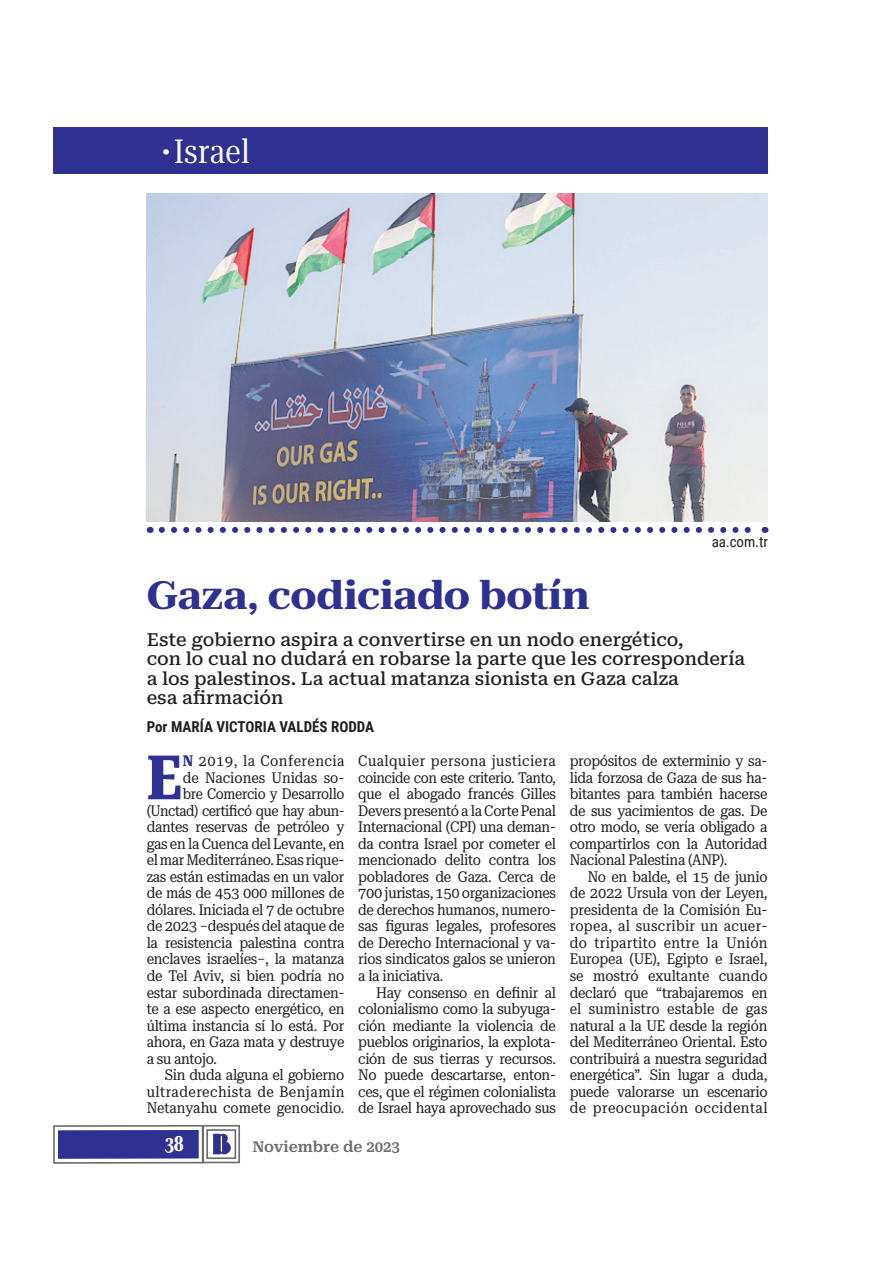
<style>
.page{position:relative;width:893px;height:1276px;background:#fff}
.page>*{position:absolute;margin:0;border:0;box-sizing:border-box;transform-origin:0 0}
.t1{font:700 61.5px "Roboto Serif 28 pt Condensed";color:#2e3092}
.t2{font:700 39px "Roboto Serif 120 pt Semi Expanded";color:#2e3092}
.t3{font:33px "Roboto Serif 120 pt Condensed";letter-spacing:.005em;color:#fff}
.t4{font:700 ultra-condensed 21px "Roboto Serif 120 pt";color:#fff}
.t5{font:500 18px/19.5px "Roboto Serif";color:#231f20}
.t6{font:15px/16.5px "Roboto Serif 28 pt Condensed";letter-spacing:-.02em;color:#231f20;text-align:justify}
.t7{font:15px "Roboto Serif 28 pt Condensed";letter-spacing:.03em;color:#231f20}
.t8{font:15px "Roboto Serif 28 pt Condensed";color:#231f20}
.t9{font:700 15px "Roboto Condensed";color:#231f20}
.t10{font:600 15px "Roboto Serif";color:#6c6d70}
.t11{font:15px "Roboto Condensed";letter-spacing:-.005em;color:#231f20}
.s1{font-weight:700}
.s2{font-weight:700;color:#2e3092}
</style>
<div class="page">
<div style="left:53px;top:128px;width:714px;height:46px;background:#2e3092"></div>
<svg style="left:53px;top:1124px;width:187px;height:40px"></svg>
<div style="left:58px;top:1130px;width:141px;height:28px;background:#2e3092"></div>
<img style="left:147px;top:193px;width:620px;height:328px">
<svg style="left:162px;top:527px;width:589px;height:6px"></svg>
<h3 class="t3" style="left:158px;top:133px;width:93px"><span class="s1">∙</span>Israel</h3>
<p class="t11" style="left:712px;top:533px;width:58px">aa.com.tr</p>
<h2 class="t2" style="left:147px;top:573px;width:444px">Gaza, codiciado botín</h2>
<p class="t5" style="left:147px;top:629px;width:600px">Este gobierno aspira a convertirse en un nodo energético,<br>con lo cual no dudará en robarse la parte que les correspondería a los palestinos. La actual matanza sionista en Gaza calza<br>esa afirmación</p>
<p class="t9" style="left:147px;top:718px;width:229px">Por MARÍA VICTORIA VALDÉS RODDA</p>
<h1 class="t1" style="left:147px;top:742px;width:37px">E</h1>
<p class="t7" style="left:183px;top:752px;width:163px"><span class="s2">N</span> 2019, la Conferencia</p>
<p class="t6" style="left:570px;top:753px;width:199px">propósitos de exterminio y sa&shy;lida forzosa de Gaza de sus ha&shy;bitantes para también hacerse de sus yacimientos de gas. De otro modo, se vería obligado a compartirlos con la Autoridad Nacional Palestina (ANP).</p>
<p class="t6" style="left:570px;top:868px;width:199px;text-indent:18px">No en balde, el 15 de junio de 2022 Ursula von der Leyen, presidenta de la Comisión Eu&shy;ropea, al suscribir un acuer&shy;do tripartito entre la Unión Europea (UE), Egipto e Israel, se mostró exultante cuando declaró que “trabajaremos en el suministro estable de gas natural a la UE desde la región del Mediterráneo Oriental. Esto contribuirá a nuestra seguridad energética”. Sin lugar a duda, puede valorarse un escenario de preocupación occidental</p>
<p class="t6" style="left:358px;top:753px;width:199px">Cualquier persona justiciera coincide con este criterio. Tanto, que el abogado francés Gilles Devers presentó a la Corte Penal Internacional (CPI) una deman&shy;da contra Israel por cometer el mencionado delito contra los pobladores de Gaza. Cerca de 700 juristas, 150 organizaciones de derechos humanos, numero&shy;sas figuras legales, profesores de Derecho Internacional y va&shy;rios sindicatos galos se unieron a la iniciativa.</p>
<p class="t6" style="left:358px;top:984px;width:199px;text-indent:18px">Hay consenso en definir al colonialismo como la subyuga&shy;ción mediante la violencia de pueblos originarios, la explota&shy;ción de sus tierras y recursos.<br>No puede descartarse, enton&shy;ces, que el régimen colonialista de Israel haya aprovechado sus</p>
<p class="t8" style="left:183px;top:769px;width:163px">de Naciones Unidas so-</p>
<p class="t6" style="left:183px;top:786px;width:163px">bre Comercio y Desarrollo</p>
<p class="t6" style="left:147px;top:802px;width:199px">(Unctad) certificó que hay abun-</p>
<p class="t6" style="left:147px;top:819px;width:199px">dantes reservas de petróleo y</p>
<p class="t6" style="left:147px;top:835px;width:199px">gas en la Cuenca del Levante, en</p>
<p class="t6" style="left:147px;top:852px;width:199px">el mar Mediterráneo. Esas rique-</p>
<p class="t6" style="left:147px;top:868px;width:199px">zas están estimadas en un valor</p>
<p class="t6" style="left:147px;top:885px;width:199px">de más de 453 000 millones de</p>
<p class="t6" style="left:147px;top:901px;width:199px">dólares. Iniciada el 7 de octubre</p>
<p class="t6" style="left:147px;top:918px;width:199px">de 2023 –después del ataque de</p>
<p class="t6" style="left:147px;top:934px;width:199px">la resistencia palestina contra</p>
<p class="t6" style="left:147px;top:951px;width:199px">enclaves israelíes–, la matanza</p>
<p class="t6" style="left:147px;top:967px;width:199px">de Tel Aviv, si bien podría no</p>
<p class="t6" style="left:147px;top:984px;width:199px">estar subordinada directamen-</p>
<p class="t6" style="left:147px;top:1000px;width:199px">te a ese aspecto energético, en</p>
<p class="t6" style="left:147px;top:1017px;width:199px">última instancia sí lo está. Por</p>
<p class="t6" style="left:147px;top:1033px;width:199px">ahora, en Gaza mata y destruye</p>
<p class="t6" style="left:147px;top:1050px;width:72px">a su antojo.</p>
<p class="t6" style="left:165px;top:1066px;width:181px">Sin duda alguna el gobierno</p>
<p class="t7" style="left:147px;top:1082px;width:199px">ultraderechista de Benjamín</p>
<p class="t8" style="left:147px;top:1099px;width:199px">Netanyahu comete genocidio.</p>
<h3 class="t4" style="left:165px;top:1131px;width:20px">38</h3>
<p class="t10" style="left:252px;top:1138px;width:149px">Noviembre de 2023</p>
</div>
